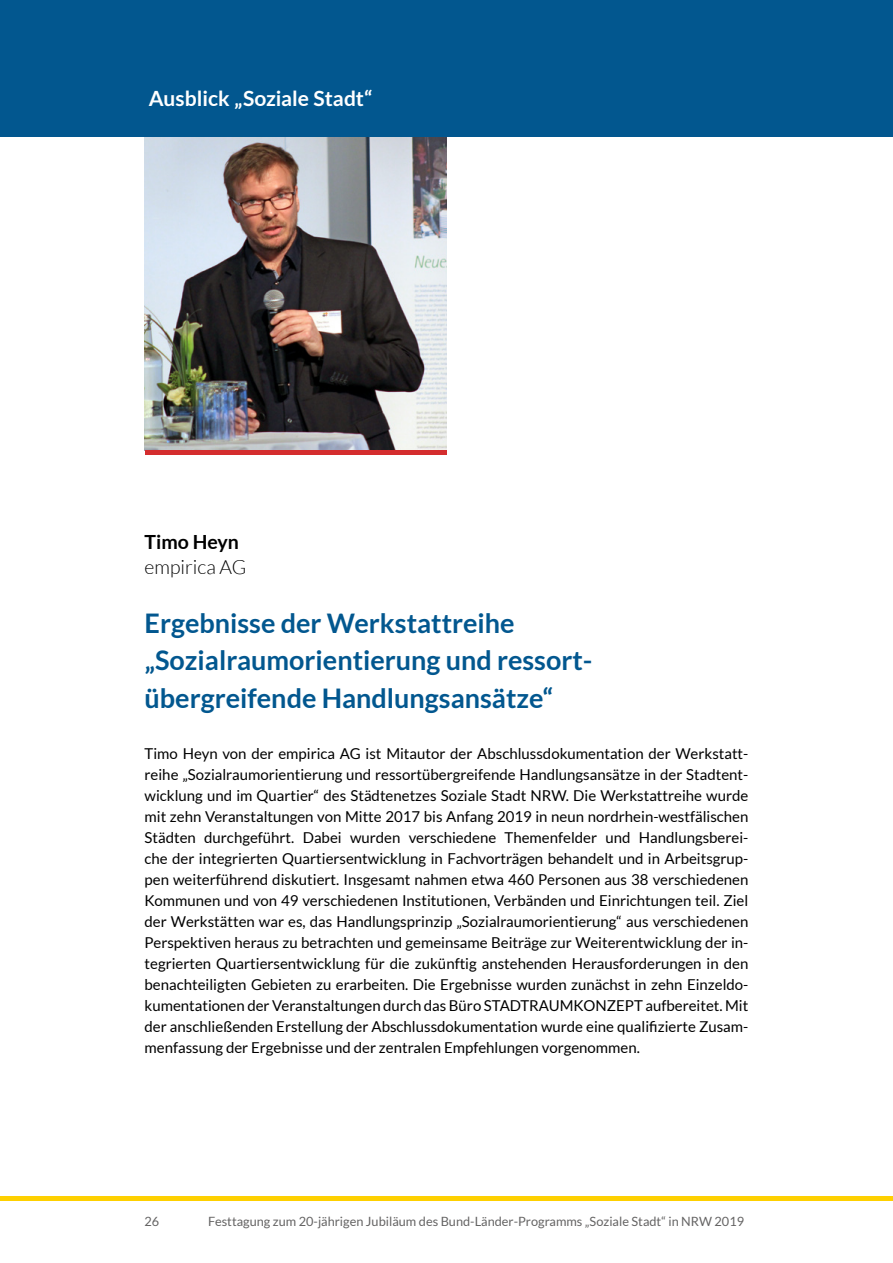
<style>
.page{position:relative;width:893px;height:1263px;background:#fff}
.page>*{position:absolute;margin:0;border:0;box-sizing:border-box;transform-origin:0 0}
.t1{font:700 27px/37.5px "Lato";color:#02578f}
.t2{font:700 21px "Lato";color:#fff}
.t3{font:300 19.5px "Lato";color:#000}
.t4{font:700 19.5px "Lato";color:#000}
.t5{font:15px/21px "Lato";color:#000;text-align:justify}
.t6{font:12.75px "Lato";color:#646363}
</style>
<div class="page">
<div style="left:0;top:1196px;width:893px;height:5px;background:#fed000"></div>
<img style="left:145px;top:136px;width:301px;height:315px">
<hr style="left:145px;top:451px;width:301px;height:4px;background:#d42d2e">
<div style="left:0;top:0;width:893px;height:136px;background:#02578f"></div>
<h2 class="t2" style="left:149px;top:86px;width:225px">Ausblick „Soziale Stadt“</h2>
<h3 class="t4" style="left:145px;top:530px;width:96px">Timo Heyn</h3>
<h3 class="t3" style="left:145px;top:557px;width:103px">empirica AG</h3>
<h1 class="t1" style="left:145px;top:604px;width:449px">Ergebnisse der Werkstattreihe „Sozialraumorientierung und ressort&shy;übergreifende Handlungsansätze“</h1>
<p class="t5" style="left:145px;top:743px;width:605px">Timo Heyn von der empirica AG ist Mitautor der Abschlussdokumentation der Werkstatt&shy;reihe „Sozialraumorientierung und ressortübergreifende Handlungsansätze in der Stadtent&shy;wicklung und im Quartier“ des Städtenetzes Soziale Stadt NRW. Die Werkstattreihe wurde mit zehn Veranstaltungen von Mitte 2017 bis Anfang 2019 in neun nordrhein-westfälischen Städten durchgeführt. Dabei wurden verschiedene Themenfelder und Handlungsberei&shy;che der integrierten Quartiersentwicklung in Fachvorträgen behandelt und in Arbeitsgrup&shy;pen weiterführend diskutiert. Insgesamt nahmen etwa 460 Personen aus 38 verschiedenen Kommunen und von 49 verschiedenen Institutionen, Verbänden und Einrichtungen teil. Ziel der Werkstätten war es, das Handlungsprinzip „Sozialraumorientierung“ aus verschiedenen Perspektiven heraus zu betrachten und gemeinsame Beiträge zur Weiterentwicklung der in&shy;tegrierten Quartiersentwicklung für die zukünftig anstehenden Herausforderungen in den benachteiligten Gebieten zu erarbeiten. Die Ergebnisse wurden zunächst in zehn Einzeldo&shy;kumentationen der Veranstaltungen durch das Büro STADTRAUMKONZEPT aufbereitet. Mit der anschließenden Erstellung der Abschlussdokumentation wurde eine qualifizierte Zusam&shy;menfassung der Ergebnisse und der zentralen Empfehlungen vorgenommen.</p>
<p class="t6" style="left:145px;top:1214px;width:16px">26</p>
<p class="t6" style="left:208px;top:1214px;width:537px">Festtagung zum 20-jährigen Jubiläum des Bund-Länder-Programms „Soziale Stadt“ in NRW 2019</p>
</div>
